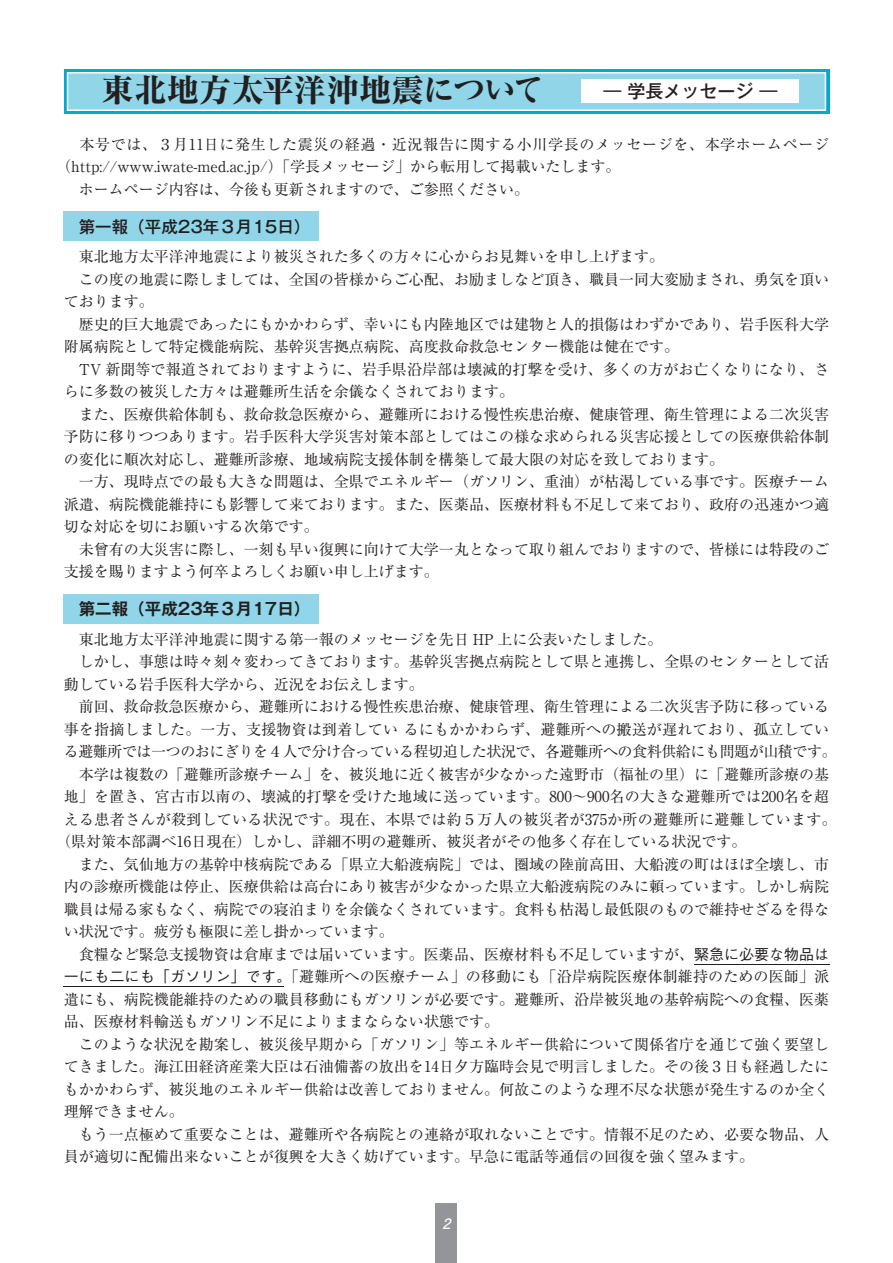
<style>
.page{position:relative;width:893px;height:1263px;background:#fff}
.page>*{position:absolute;margin:0;border:0;box-sizing:border-box;transform-origin:0 0}
.t1{font:33px "Matisse V Pro B 90 pv RKSJ H";letter-spacing:-.025em;color:#231f20}
.t2{font:18px "Gothic MB101 Pr 6 N Medium 90 pv RKSJ H";color:#231f20}
.t3{font:500 16.5px "Gothic MB101 Pr 6 N";color:#231f20}
.t4{font:700 16.5px "Gothic MB101 Pr 6 N De";color:#231f20}
.t5{font:15px "Ryumin Pr 6 N";color:#231f20}
.t6{font:15px "Ryumin Pr 6 N";letter-spacing:-.03em;color:#231f20}
.t7{font:15px "Ryumin Pr 6 N";letter-spacing:.02em;color:#231f20}
.t8{font:15px "Ryumin Pr 6 N";letter-spacing:.045em;color:#231f20}
.t9{font:italic 700 14.25px "Futo Go B101 Pro";color:#fff}
.s1{font-family:"Gothic BBB Pr 6 N";font-weight:500}
.s2{font-family:"Gothic MB101 Pr 6 N"}
</style>
<div class="page">
<hr style="left:694px;top:964px;width:30px;height:1px;background:#231f20">
<svg style="left:724px;top:964px;width:15px;height:1px"></svg>
<hr style="left:739px;top:964px;width:30px;height:1px;background:#231f20">
<svg style="left:769px;top:964px;width:15px;height:1px"></svg>
<hr style="left:784px;top:964px;width:30px;height:1px;background:#231f20">
<svg style="left:814px;top:964px;width:15px;height:1px"></svg>
<hr style="left:79px;top:987px;width:30px;height:1px;background:#231f20">
<hr style="left:124px;top:987px;width:46px;height:1px;background:#231f20">
<hr style="left:170px;top:987px;width:61px;height:1px;background:#231f20">
<hr style="left:231px;top:987px;width:45px;height:1px;background:#231f20">
<div style="left:64px;top:212px;width:255px;height:30px;background:#90d6e8"></div>
<div style="left:436px;top:1203px;width:21px;height:60px;background:#939598"></div>
<div style="left:64px;top:69px;width:765px;height:45px;background:#00abcd"></div>
<div style="left:68px;top:73px;width:757px;height:37px;background:#90d6e8"></div>
<div style="left:67px;top:72px;width:759px;height:39px;border:2px solid #fff"></div>
<div style="left:581px;top:80px;width:218px;height:24px;background:#fff"></div>
<div style="left:64px;top:594px;width:255px;height:30px;background:#90d6e8"></div>
<h1 class="t1" style="left:101px;top:69px;width:445px">東北地方太平洋沖地震について</h1>
<p class="t2" style="left:603px;top:76px;width:175px">― 学長メッセージ ―</p>
<p class="t8" style="left:79px;top:132px;width:751px">本号では、３月11日に発生した震災の経過・近況報告に関する小川学長のメッセージを、本学ホームページ</p>
<p class="t5" style="left:56px;top:155px;width:565px">（http://www.iwate-med.ac.jp/）「学長メッセージ」から転用して掲載いたします。</p>
<p class="t5" style="left:79px;top:177px;width:452px">ホームページ内容は、今後も更新されますので、ご参照ください。</p>
<p class="t3" style="left:79px;top:213px;width:233px">第一報（平成23年３月15日）</p>
<p class="t5" style="left:79px;top:245px;width:587px">東北地方太平洋沖地震により被災された多くの方々に心からお見舞いを申し上げます。</p>
<p class="t5" style="left:79px;top:267px;width:752px">この度の地震に際しましては、全国の皆様からご心配、お励ましなど頂き、職員一同大変励まされ、勇気を頂い</p>
<p class="t5" style="left:64px;top:290px;width:91px">ております。</p>
<p class="t5" style="left:79px;top:312px;width:752px">歴史的巨大地震であったにもかかわらず、幸いにも内陸地区では建物と人的損傷はわずかであり、岩手医科大学</p>
<p class="t5" style="left:64px;top:335px;width:617px">附属病院として特定機能病院、基幹災害拠点病院、高度救命救急センター機能は健在です。</p>
<p class="t5" style="left:79px;top:357px;width:751px">TV 新聞等で報道されておりますように、岩手県沿岸部は壊滅的打撃を受け、多くの方がお亡くなりになり、さ</p>
<p class="t5" style="left:64px;top:380px;width:452px">らに多数の被災した方々は避難所生活を余儀なくされております。</p>
<p class="t5" style="left:79px;top:402px;width:752px">また、医療供給体制も、救命救急医療から、避難所における慢性疾患治療、健康管理、衛生管理による二次災害</p>
<p class="t5" style="left:64px;top:425px;width:767px">予防に移りつつあります。岩手医科大学災害対策本部としてはこの様な求められる災害応援としての医療供給体制</p>
<p class="t5" style="left:64px;top:447px;width:662px">の変化に順次対応し、避難所診療、地域病院支援体制を構築して最大限の対応を致しております。</p>
<p class="t5" style="left:79px;top:470px;width:752px">一方、現時点での最も大きな問題は、全県でエネルギー（ガソリン、重油）が枯渇している事です。医療チーム</p>
<p class="t5" style="left:64px;top:492px;width:767px">派遣、病院機能維持にも影響して来ております。また、医薬品、医療材料も不足して来ており、政府の迅速かつ適</p>
<p class="t5" style="left:64px;top:515px;width:257px">切な対応を切にお願いする次第です。</p>
<p class="t5" style="left:79px;top:537px;width:752px">未曾有の大災害に際し、一刻も早い復興に向けて大学一丸となって取り組んでおりますので、皆様には特段のご</p>
<p class="t5" style="left:64px;top:560px;width:377px">支援を賜りますよう何卒よろしくお願い申し上げます。</p>
<p class="t4" style="left:79px;top:595px;width:233px">第二報（平成23年３月17日）</p>
<p class="t5" style="left:79px;top:627px;width:585px">東北地方太平洋沖地震に関する第一報のメッセージを先日 HP 上に公表いたしました。</p>
<p class="t5" style="left:79px;top:650px;width:751px">しかし、事態は時々刻々変わってきております。基幹災害拠点病院として県と連携し、全県のセンターとして活</p>
<p class="t5" style="left:64px;top:672px;width:361px">動している岩手医科大学から、近況をお伝えします。</p>
<p class="t5" style="left:79px;top:695px;width:751px">前回、救命救急医療から、避難所における慢性疾患治療、健康管理、衛生管理による二次災害予防に移っている</p>
<p class="t5" style="left:64px;top:717px;width:767px">事を指摘しました。一方、支援物資は到着しているにもかかわらず、避難所への搬送が遅れており、孤立してい</p>
<p class="t6" style="left:64px;top:740px;width:774px">る避難所では一つのおにぎりを４人で分け合っている程切迫した状況で、各避難所への食料供給にも問題が山積です。</p>
<p class="t5" style="left:79px;top:762px;width:752px">本学は複数の「避難所診療チーム」を、被災地に近く被害が少なかった遠野市（福祉の里）に「避難所診療の基</p>
<p class="t5" style="left:64px;top:785px;width:766px">地」を置き、宮古市以南の、壊滅的打撃を受けた地域に送っています。800～900名の大きな避難所では200名を超</p>
<p class="t7" style="left:64px;top:807px;width:774px">える患者さんが殺到している状況です。現在、本県では約５万人の被災者が375か所の避難所に避難しています。</p>
<p class="t5" style="left:56px;top:830px;width:691px">（県対策本部調べ16日現在）しかし、詳細不明の避難所、被災者がその他多く存在している状況です。</p>
<p class="t5" style="left:79px;top:852px;width:751px">また、気仙地方の基幹中核病院である「県立大船渡病院」では、圏域の陸前高田、大船渡の町はほぼ全壊し、市</p>
<p class="t5" style="left:64px;top:875px;width:766px">内の診療所機能は停止、医療供給は高台にあり被害が少なかった県立大船渡病院のみに頼っています。しかし病院</p>
<p class="t5" style="left:64px;top:897px;width:766px">職員は帰る家もなく、病院での寝泊まりを余儀なくされています。食料も枯渇し最低限のもので維持せざるを得な</p>
<p class="t5" style="left:64px;top:920px;width:332px">い状況です。疲労も極限に差し掛かっています。</p>
<p class="t5" style="left:79px;top:942px;width:752px">食糧など緊急支援物資は倉庫までは届いています。医薬品、医療材料も不足していますが、<span class="s1">緊急に必要な物品は</span></p>
<p class="t5" style="left:64px;top:965px;width:767px"><span class="s1">一にも二にも「ガソリン」です</span><span class="s2">。</span>「避難所への医療チーム」の移動にも「沿岸病院医療体制維持のための医師」派</p>
<p class="t5" style="left:64px;top:987px;width:767px">遣にも、病院機能維持のための職員移動にもガソリンが必要です。避難所、沿岸被災地の基幹病院への食糧、医薬</p>
<p class="t5" style="left:64px;top:1010px;width:437px">品、医療材料輸送もガソリン不足によりままならない状態です。</p>
<p class="t5" style="left:79px;top:1032px;width:752px">このような状況を勘案し、被災後早期から「ガソリン」等エネルギー供給について関係省庁を通じて強く要望し</p>
<p class="t5" style="left:64px;top:1055px;width:767px">てきました。海江田経済産業大臣は石油備蓄の放出を14日夕方臨時会見で明言しました。その後３日も経過したに</p>
<p class="t5" style="left:64px;top:1077px;width:767px">もかかわらず、被災地のエネルギー供給は改善しておりません。何故このような理不尽な状態が発生するのか全く</p>
<p class="t5" style="left:64px;top:1100px;width:122px">理解できません。</p>
<p class="t5" style="left:79px;top:1122px;width:752px">もう一点極めて重要なことは、避難所や各病院との連絡が取れないことです。情報不足のため、必要な物品、人</p>
<p class="t5" style="left:64px;top:1145px;width:692px">員が適切に配備出来ないことが復興を大きく妨げています。早急に電話等通信の回復を強く望みます。</p>
<p class="t9" style="left:442px;top:1212px;width:13px">2</p>
</div>
